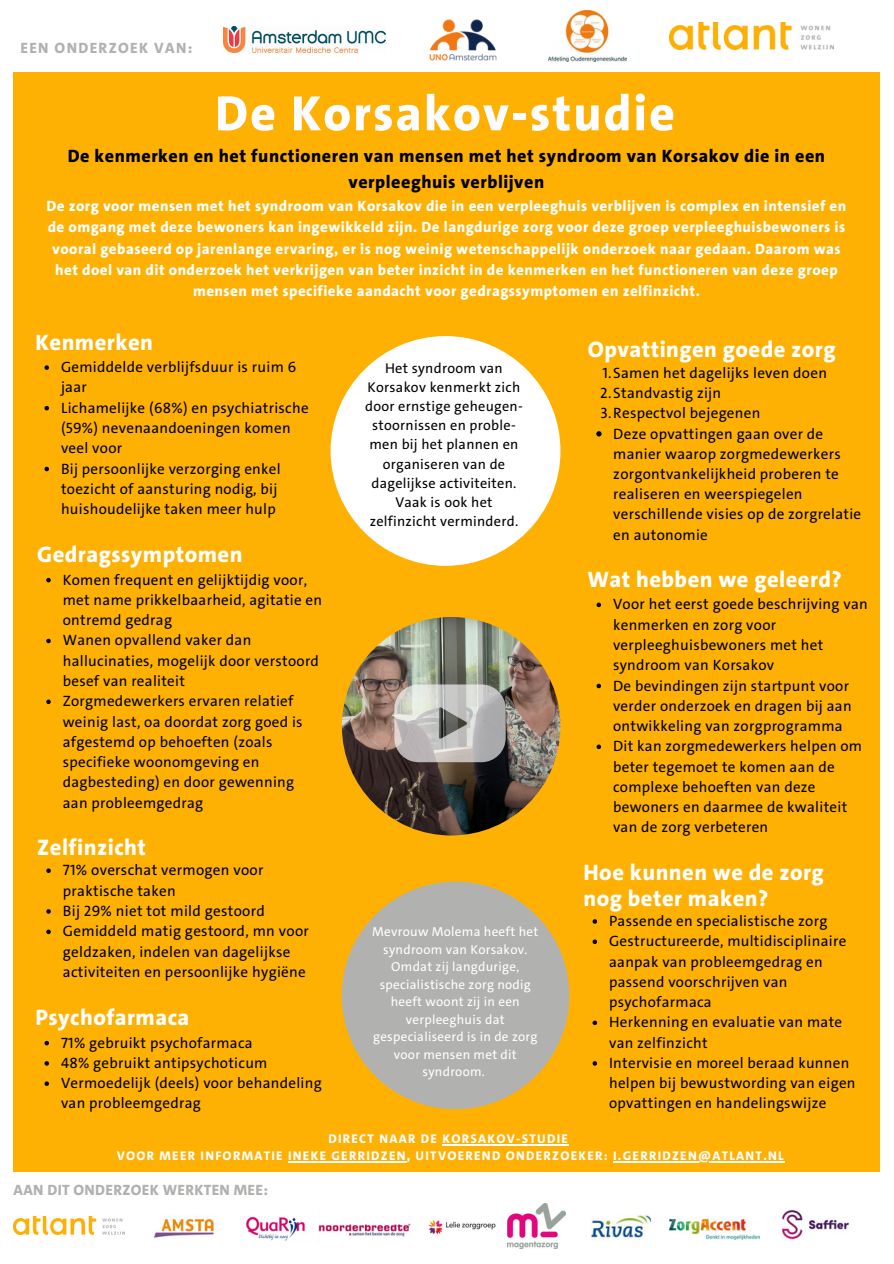
<style>
.page{position:relative;width:894px;height:1264px;background:#fff}
.page>*{position:absolute;margin:0;border:0;box-sizing:border-box;transform-origin:0 0}
.t1{font:800 49.95px "The Sans C4 s";letter-spacing:.04em;color:#fdfcfe}
.t2{font:800 22.65px "The Sans C4 s";letter-spacing:.02em;color:#fff}
.t3{font:800 22.5px/26px "The Sans C4 s";letter-spacing:.02em;color:#fff}
.t4{font:800 18px/26px "The Sans C4 s";letter-spacing:.03em;color:#000;text-align:center}
.t5{font:15.15px/20.4px "The Sans C4 s";letter-spacing:.02em;color:#000}
.t6{font:15px/20.2px "The Sans C4 s";letter-spacing:.02em;color:#000}
.t7{font:800 15px/21.5px "The Sans C4 s";letter-spacing:.03em;color:#fff;text-align:center}
.t8{font:800 15px "The Sans C4 s";letter-spacing:.02em;color:#b1b1b0}
.t9{font:800 15px "The Sans C4 s";letter-spacing:.09em;color:#b1b1b0}
.t10{font:14.25px/19.2px "The Sans C4 s";letter-spacing:.02em;color:#000;text-align:center}
.t11{font:13.05px/17.5px "The Sans C4 s";letter-spacing:.02em;color:#fff;text-align:center}
.t12{font:800 12.75px/17px "The Sans C4 s";letter-spacing:.1em;color:#fdfcfe;text-align:center}
</style>
<div class="page">
<div style="left:13px;top:72px;width:866px;height:1099px;background:#feb003"></div>
<img style="left:14px;top:1216px;width:110px;height:18px">
<img style="left:224px;top:26px;width:161px;height:27px">
<img style="left:429px;top:19px;width:68px;height:42px">
<img style="left:669px;top:23px;width:164px;height:27px">
<img style="left:342px;top:617px;width:218px;height:218px;border-radius:50%">
<svg style="left:394px;top:684px;width:111px;height:78px;background:#b7b5b3"></svg>
<svg style="left:330px;top:336px;width:230px;height:230px;fill:#fff"></svg>
<svg style="left:341px;top:881px;width:228px;height:228px;fill:#b1b1b0"></svg>
<img style="left:246px;top:1216px;width:59px;height:24px">
<img style="left:153px;top:1218px;width:61px;height:20px">
<img style="left:318px;top:1223px;width:93px;height:14px">
<img style="left:428px;top:1220px;width:68px;height:15px">
<img style="left:507px;top:1203px;width:58px;height:45px">
<img style="left:591px;top:1214px;width:59px;height:25px">
<img style="left:669px;top:1218px;width:89px;height:22px">
<img style="left:781px;top:1209px;width:68px;height:31px">
<img style="left:548px;top:11px;width:78px;height:51px">
<svg style="left:44px;top:365px;width:5px;height:5px"></svg>
<svg style="left:44px;top:406px;width:5px;height:4px"></svg>
<svg style="left:44px;top:467px;width:5px;height:4px"></svg>
<svg style="left:46px;top:578px;width:5px;height:4px"></svg>
<svg style="left:46px;top:638px;width:5px;height:5px"></svg>
<svg style="left:46px;top:699px;width:5px;height:5px"></svg>
<svg style="left:46px;top:868px;width:5px;height:5px"></svg>
<svg style="left:46px;top:909px;width:5px;height:4px"></svg>
<svg style="left:46px;top:929px;width:5px;height:5px"></svg>
<svg style="left:44px;top:1040px;width:5px;height:5px"></svg>
<svg style="left:44px;top:1061px;width:5px;height:4px"></svg>
<svg style="left:44px;top:1081px;width:5px;height:4px"></svg>
<hr style="left:442px;top:1144px;width:127px;height:1px;background:#fdfcfe">
<hr style="left:288px;top:1161px;width:118px;height:1px;background:#fdfcfe">
<hr style="left:613px;top:1161px;width:171px;height:1px;background:#fdfcfe">
<svg style="left:596px;top:431px;width:5px;height:5px"></svg>
<svg style="left:596px;top:602px;width:5px;height:5px"></svg>
<svg style="left:596px;top:683px;width:5px;height:5px"></svg>
<svg style="left:596px;top:744px;width:5px;height:5px"></svg>
<svg style="left:592px;top:919px;width:5px;height:4px"></svg>
<svg style="left:592px;top:939px;width:5px;height:5px"></svg>
<svg style="left:592px;top:1020px;width:5px;height:5px"></svg>
<svg style="left:592px;top:1061px;width:5px;height:4px"></svg>
<p class="t9" style="left:20px;top:38px;width:173px">EEN ONDERZOEK VAN:</p>
<h1 class="t1" style="left:215px;top:81px;width:461px">De Korsakov-studie</h1>
<p class="t4" style="left:68px;top:143px;width:758px">De kenmerken en het functioneren van mensen met het syndroom van Korsakov die in een verpleeghuis verblijven</p>
<p class="t7" style="left:46px;top:195px;width:801px">De zorg voor mensen met het syndroom van Korsakov die in een verpleeghuis verblijven is complex en intensief en de omgang met deze bewoners kan ingewikkeld zijn. De langdurige zorg voor deze groep verpleeghuisbewoners is vooral gebaseerd op jarenlange ervaring, er is nog weinig wetenschappelijk onderzoek naar gedaan. Daarom was het doel van dit onderzoek het verkrijgen van beter inzicht in de kenmerken en het functioneren van deze groep mensen met specifieke aandacht voor gedragssymptomen en zelfinzicht.</p>
<h3 class="t3" style="left:35px;top:329px;width:119px">Kenmerken</h3>
<p class="t6" style="left:61px;top:357px;width:249px">Gemiddelde verblijfsduur is ruim 6 jaar<br>Lichamelijke (68%) en psychiatrische (59%) nevenaandoeningen komen veel voor<br>Bij persoonlijke verzorging enkel toezicht of aansturing nodig, bij huishoudelijke taken meer hulp</p>
<h3 class="t3" style="left:37px;top:541px;width:207px">Gedragssymptomen</h3>
<p class="t6" style="left:63px;top:569px;width:261px">Komen frequent en gelijktijdig voor, met name prikkelbaarheid, agitatie en ontremd gedrag<br>Wanen opvallend vaker dan hallucinaties, mogelijk door verstoord besef van realiteit<br>Zorgmedewerkers ervaren relatief weinig last, oa doordat zorg goed is afgestemd op behoeften (zoals specifieke woonomgeving en dagbesteding) en door gewenning aan probleemgedrag</p>
<h2 class="t2" style="left:37px;top:832px;width:110px">Zelfinzicht</h2>
<p class="t5" style="left:63px;top:860px;width:247px">71% overschat vermogen voor praktische taken<br>Bij 29% niet tot mild gestoord<br>Gemiddeld matig gestoord, mn voor geldzaken, indelen van dagelijkse activiteiten en persoonlijke hygiëne</p>
<h3 class="t3" style="left:35px;top:1004px;width:155px">Psychofarmaca</h3>
<p class="t6" style="left:61px;top:1032px;width:262px">71% gebruikt psychofarmaca<br>48% gebruikt antipsychoticum<br>Vermoedelijk (deels) voor behandeling van probleemgedrag</p>
<p class="t10" style="left:365px;top:358px;width:159px">Het syndroom van<br>Korsakov kenmerkt zich door ernstige geheugen&shy;stoornissen en proble&shy;men bij het plannen en organiseren van de dagelijkse activiteiten.<br>Vaak is ook het zelfinzicht verminderd.</p>
<p class="t11" style="left:372px;top:923px;width:167px">Mevrouw Molema heeft het syndroom van Korsakov.<br>Omdat zij langdurige, specialistische zorg nodig heeft woont zij in een verpleeghuis dat gespecialiseerd is in de zorg voor mensen met dit syndroom.</p>
<h3 class="t3" style="left:587px;top:336px;width:249px">Opvattingen goede zorg</h3>
<p class="t6" style="left:600px;top:363px;width:228px">1.Samen het dagelijks leven doen<br>2.Standvastig zijn<br>3.Respectvol bejegenen</p>
<p class="t6" style="left:613px;top:423px;width:249px">Deze opvattingen gaan over de manier waarop zorgmedewerkers zorgontvankelijkheid proberen te realiseren en weerspiegelen verschillende visies op de zorgrelatie en autonomie</p>
<h3 class="t3" style="left:587px;top:566px;width:256px">Wat hebben we geleerd?</h3>
<p class="t6" style="left:613px;top:594px;width:256px">Voor het eerst goede beschrijving van kenmerken en zorg voor verpleeghuisbewoners met het syndroom van Korsakov<br>De bevindingen zijn startpunt voor verder onderzoek en dragen bij aan ontwikkeling van zorgprogramma<br>Dit kan zorgmedewerkers helpen om beter tegemoet te komen aan de complexe behoeften van deze bewoners en daarmee de kwaliteit van de zorg verbeteren</p>
<h3 class="t3" style="left:583px;top:859px;width:242px">Hoe kunnen we de zorg nog beter maken?</h3>
<p class="t6" style="left:609px;top:910px;width:248px">Passende en specialistische zorg<br>Gestructureerde, multidisciplinaire aanpak van probleemgedrag en passend voorschrijven van psychofarmaca<br>Herkenning en evaluatie van mate van zelfinzicht<br>Intervisie en moreel beraad kunnen helpen bij bewustwording van eigen opvattingen en handelingswijze</p>
<p class="t12" style="left:117px;top:1130px;width:668px">DIRECT NAAR DE KORSAKOV-STUDIE<br>VOOR MEER INFORMATIE INEKE GERRIDZEN, UITVOEREND ONDERZOEKER: I.GERRIDZEN@ATLANT.NL</p>
<p class="t8" style="left:14px;top:1180px;width:256px">AAN DIT ONDERZOEK WERKTEN MEE:</p>
</div>
